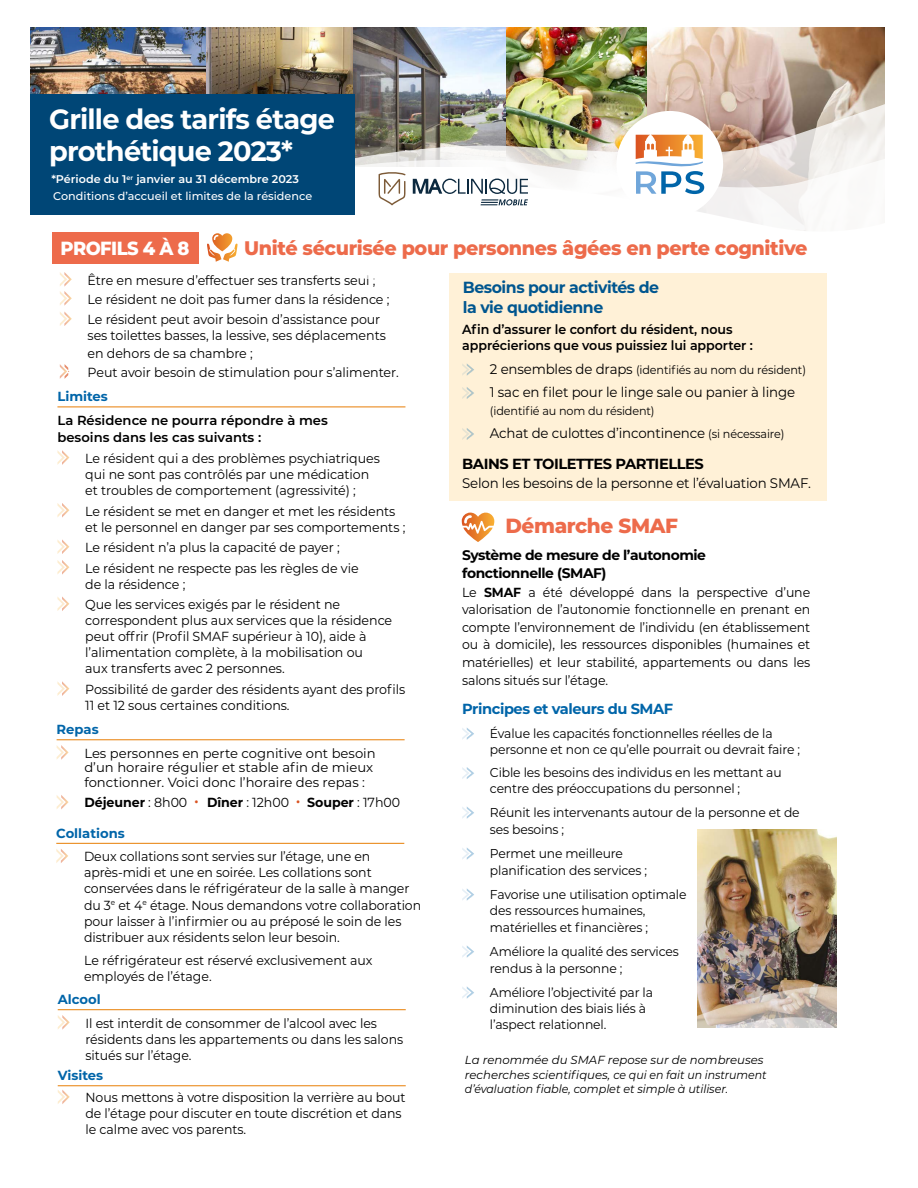
<style>
.page{position:relative;width:918px;height:1188px;background:#fff}
.page>*{position:absolute;margin:0;border:0;box-sizing:border-box;transform-origin:0 0}
.t1{font:700 27.75px/32.2px "Montserrat";letter-spacing:-.03em;color:#fff}
.t2{font:800 20.55px "Montserrat";letter-spacing:-.02em;color:#ed6b4b}
.t3{font:800 19.65px "Montserrat";letter-spacing:-.02em;color:#ed6b4b}
.t4{font:800 19.05px "Montserrat";letter-spacing:-.03em;color:#fff;scale:.94 1}
.t5{font:700 16.05px/20.5px "Montserrat";letter-spacing:-.03em;color:#00568f}
.t6{font:700 14.7px "Montserrat";letter-spacing:-.03em;color:#000}
.t7{font:700 14.7px "Montserrat";letter-spacing:-.03em;color:#0065a9}
.t8{font:13.95px "Montserrat";letter-spacing:-.01em;color:#000;scale:.96 1}
.t9{font:700 13.95px/17.5px "Montserrat";letter-spacing:-.03em;color:#000}
.t10{font:13.2px/16px "Montserrat";letter-spacing:-.005em;color:#000;scale:.95 1}
.t11{font:13.2px/16px "Montserrat";letter-spacing:-.005em;color:#000;scale:.96 1}
.t12{font:13.2px/14.7px "Montserrat";letter-spacing:-.005em;color:#000}
.t13{font:600 13.2px/16px "Montserrat";letter-spacing:-.005em;color:#000;scale:.96 1}
.t14{font:600 13.2px/17.5px "Montserrat";letter-spacing:-.005em;color:#000}
.t15{font:700 13.2px "Montserrat";letter-spacing:-.005em;color:#000;scale:.96 1}
.t16{font:700 13.2px "Montserrat";color:#0065a9}
.t17{font:12.9px/16px "Montserrat";letter-spacing:-.01em;color:#000;scale:.96 1}
.t18{font:italic 11.7px/14.7px "Montserrat";letter-spacing:-.005em;color:#000}
.t19{font:11.7px "Montserrat";letter-spacing:-.01em;color:#000;scale:.96 1}
.t20{font:500 11.25px/16.2px "Montserrat";color:#fff}
.s1{font-weight:600}
.s2{font-size:13.95px}
.s3{font-size:11.7px}
.s4{font-weight:400}
.s5{font-weight:400;font-size:19.05px;color:#da5321}
.s6{font-weight:700}
</style>
<div class="page">
<hr style="left:57px;top:407px;width:348px;height:1px;background:#e87e05">
<svg style="left:57px;top:450px;width:12px;height:15px"></svg>
<svg style="left:57px;top:503px;width:12px;height:15px"></svg>
<svg style="left:57px;top:539px;width:12px;height:15px"></svg>
<svg style="left:57px;top:560px;width:12px;height:15px"></svg>
<svg style="left:57px;top:596px;width:12px;height:15px"></svg>
<svg style="left:57px;top:681px;width:12px;height:15px"></svg>
<hr style="left:57px;top:739px;width:348px;height:1px;background:#e87e05">
<svg style="left:57px;top:745px;width:12px;height:15px"></svg>
<svg style="left:57px;top:795px;width:12px;height:15px"></svg>
<svg style="left:60px;top:272px;width:12px;height:54px"></svg>
<svg style="left:60px;top:364px;width:9px;height:15px"></svg>
<hr style="left:56px;top:843px;width:348px;height:1px;background:#e87e05">
<svg style="left:56px;top:849px;width:12px;height:14px"></svg>
<img style="left:697px;top:829px;width:140px;height:127px">
<img style="left:697px;top:956px;width:140px;height:32px">
<svg style="left:402px;top:988px;width:435px;height:99px"></svg>
<svg style="left:462px;top:728px;width:12px;height:12px"></svg>
<svg style="left:462px;top:767px;width:12px;height:12px"></svg>
<svg style="left:462px;top:807px;width:12px;height:12px"></svg>
<svg style="left:462px;top:848px;width:12px;height:12px"></svg>
<svg style="left:462px;top:888px;width:12px;height:13px"></svg>
<svg style="left:462px;top:946px;width:12px;height:12px"></svg>
<svg style="left:462px;top:986px;width:12px;height:13px"></svg>
<hr style="left:58px;top:1009px;width:348px;height:1px;background:#e87e05">
<svg style="left:58px;top:1015px;width:12px;height:15px"></svg>
<hr style="left:58px;top:1085px;width:348px;height:1px;background:#e87e05">
<svg style="left:58px;top:1090px;width:12px;height:14px"></svg>
<img style="left:506px;top:28px;width:141px;height:75px">
<img style="left:647px;top:28px;width:237px;height:75px">
<img style="left:205px;top:28px;width:148px;height:66px">
<img style="left:353px;top:28px;width:153px;height:75px">
<img style="left:30px;top:28px;width:175px;height:66px">
<img style="left:355px;top:103px;width:529px;height:42px">
<svg style="left:355px;top:145px;width:529px;height:86px"></svg>
<div style="left:616px;top:111px;width:107px;height:107px;background:#fff;border-radius:50%"></div>
<div style="left:30px;top:94px;width:325px;height:121px;background:#004676"></div>
<svg style="left:413px;top:179px;width:115px;height:27px"></svg>
<svg style="left:379px;top:171px;width:27px;height:34px"></svg>
<svg style="left:636px;top:135px;width:68px;height:59px"></svg>
<svg style="left:207px;top:233px;width:31px;height:29px"></svg>
<div style="left:52px;top:232px;width:147px;height:31px;background:#ed6b4b"></div>
<div style="left:449px;top:273px;width:378px;height:228px;background:#fff1d7"></div>
<svg style="left:462px;top:364px;width:12px;height:12px"></svg>
<svg style="left:462px;top:387px;width:12px;height:12px"></svg>
<svg style="left:462px;top:428px;width:12px;height:12px"></svg>
<svg style="left:462px;top:512px;width:32px;height:30px"></svg>
<h1 class="t1" style="left:49px;top:102px;width:287px">Grille des tarifs étage prothétique 2023*</h1>
<p class="t20" style="left:51px;top:171px;width:262px"><span class="s1">*Période du 1</span><sup>er</sup> <span class="s1">janvier au 31 décembre 2023<br></span>Conditions d’accueil et limites de la résidence</p>
<h3 class="t4" style="left:61px;top:235px;width:139px">PROFILS 4 À 8</h3>
<h3 class="t3" style="left:244px;top:234px;width:565px">Unité sécurisée pour personnes âgées en perte cognitive</h3>
<p class="t5" style="left:463px;top:276px;width:198px">Besoins pour activités de la vie quotidienne</p>
<p class="t13" style="left:462px;top:321px;width:304px">Afin d’assurer le confort du résident, nous apprécierions que vous puissiez lui apporter :</p>
<p class="t19" style="left:490px;top:362px;width:331px"><span class="s2">2 ensembles de draps</span> (identifiés au nom du résident)</p>
<p class="t8" style="left:490px;top:383px;width:319px">1 sac en filet pour le linge sale ou panier à linge</p>
<p class="t19" style="left:490px;top:402px;width:173px">(identifié au nom du résident)</p>
<p class="t8" style="left:490px;top:424px;width:308px">Achat de culottes d’incontinence <span class="s3">(si nécessaire)</span></p>
<p class="t6" style="left:462px;top:453px;width:243px">BAINS ET TOILETTES PARTIELLES</p>
<p class="t8" style="left:462px;top:473px;width:365px">Selon les besoins de la personne et l’évaluation SMAF.</p>
<h2 class="t2" style="left:505px;top:511px;width:174px">Démarche SMAF</h2>
<p class="t11" style="left:88px;top:270px;width:316px;line-height:19px">Être en mesure d’effectuer ses transferts seul ;<br>Le résident ne doit pas fumer dans la résidence ;</p>
<p class="t11" style="left:88px;top:311px;width:312px">Le résident peut avoir besoin d’assistance pour ses toilettes basses, la lessive, ses déplacements</p>
<p class="t11" style="left:88px;top:343px;width:326px;line-height:19px">en dehors de sa chambre ;<br>Peut avoir besoin de stimulation pour s’alimenter.</p>
<p class="t16" style="left:57px;top:387px;width:52px">Limites</p>
<p class="t14" style="left:57px;top:411px;width:272px">La Résidence ne pourra répondre à mes besoins dans les cas suivants :</p>
<p class="t11" style="left:85px;top:450px;width:308px">Le résident qui a des problèmes psychiatriques qui ne sont pas contrôlés par une médication et troubles de comportement (agressivité) ;</p>
<p class="t11" style="left:85px;top:502px;width:335px">Le résident se met en danger et met les résidents et le personnel en danger par ses comportements ;</p>
<p class="t11" style="left:85px;top:537px;width:286px;line-height:20.5px">Le résident n’a plus la capacité de payer ;<br>Le résident ne respecte pas les règles de vie</p>
<p class="t11" style="left:85px;top:573px;width:267px;line-height:20.5px">de la résidence ;<br>Que les services exigés par le résident ne</p>
<p class="t11" style="left:85px;top:612px;width:321px">correspondent plus aux services que la résidence peut offrir (Profil SMAF supérieur à 10), aide à l’alimentation complète, à la mobilisation ou<br>aux transferts avec 2 personnes.</p>
<p class="t11" style="left:85px;top:681px;width:335px">Possibilité de garder des résidents ayant des profils<br>11 et 12 sous certaines conditions.</p>
<p class="t16" style="left:57px;top:720px;width:44px">Repas</p>
<p class="t12" style="left:84px;top:745px;width:293px">Les personnes en perte cognitive ont besoin d’un horaire régulier et stable afin de mieux fonctionner. Voici donc l’horaire des repas :</p>
<p class="t15" style="left:84px;top:793px;width:330px">Déjeuner <span class="s4">: 8h00</span> <span class="s5">•</span> Dîner <span class="s4">: 12h00</span> <span class="s5">•</span> Souper <span class="s4">: 17h00</span></p>
<p class="t9" style="left:462px;top:546px;width:245px">Système de mesure de l’autonomie fonctionnelle (SMAF)</p>
<p class="t10" style="left:462px;top:583px;width:368px;line-height:17.5px;text-align:justify">Le <span class="s6">SMAF</span> a été développé dans la perspective d’une valorisation de l’autonomie fonctionnelle en prenant en compte l’environnement de l’individu (en établissement ou à domicile), les ressources disponibles (humaines et matérielles) et leur stabilité, appartements ou dans les salons situés sur l’étage.</p>
<p class="t7" style="left:462px;top:699px;width:213px">Principes et valeurs du SMAF</p>
<p class="t17" style="left:490px;top:725px;width:325px">Évalue les capacités fonctionnelles réelles de la personne et non ce qu’elle pourrait ou devrait faire ;</p>
<p class="t17" style="left:490px;top:764px;width:305px">Cible les besoins des individus en les mettant au centre des préoccupations du personnel ;</p>
<p class="t17" style="left:490px;top:803px;width:324px;line-height:17.5px">Réunit les intervenants autour de la personne et de ses besoins ;</p>
<p class="t17" style="left:490px;top:844px;width:165px;line-height:17.5px">Permet une meilleure planification des services ;</p>
<p class="t17" style="left:490px;top:886px;width:206px">Favorise une utilisation optimale des ressources humaines,</p>
<p class="t17" style="left:490px;top:916px;width:198px;line-height:23.4px">matérielles et financières ;<br>Améliore la qualité des services</p>
<p class="t17" style="left:490px;top:957px;width:171px;line-height:23.4px">rendus à la personne ;<br>Améliore l’objectivité par la</p>
<p class="t17" style="left:490px;top:1000px;width:164px">diminution des biais liés à l’aspect relationnel.</p>
<p class="t16" style="left:56px;top:824px;width:70px">Collations</p>
<p class="t10" style="left:84px;top:848px;width:356px">Deux collations sont servies sur l’étage, une en après-midi et une en soirée. Les collations sont conservées dans le réfrigérateur de la salle à manger du 3<sup>e</sup> et 4<sup>e</sup> étage. Nous demandons votre collaboration pour laisser à l’infirmier ou au préposé le soin de les distribuer aux résidents selon leur besoin.</p>
<p class="t10" style="left:84px;top:952px;width:305px">Le réfrigérateur est réservé exclusivement aux employés de l’étage.</p>
<p class="t16" style="left:58px;top:990px;width:44px">Alcool</p>
<p class="t10" style="left:86px;top:1014px;width:336px">Il est interdit de consommer de l’alcool avec les résidents dans les appartements ou dans les salons situés sur l’étage.</p>
<p class="t16" style="left:58px;top:1066px;width:47px">Visites</p>
<p class="t10" style="left:86px;top:1089px;width:338px">Nous mettons à votre disposition la verrière au bout de l’étage pour discuter en toute discrétion et dans le calme avec vos parents.</p>
<p class="t18" style="left:465px;top:1052px;width:303px">La renommée du SMAF repose sur de nombreuses recherches scientifiques, ce qui en fait un instrument d’évaluation fiable, complet et simple à utiliser.</p>
</div>
